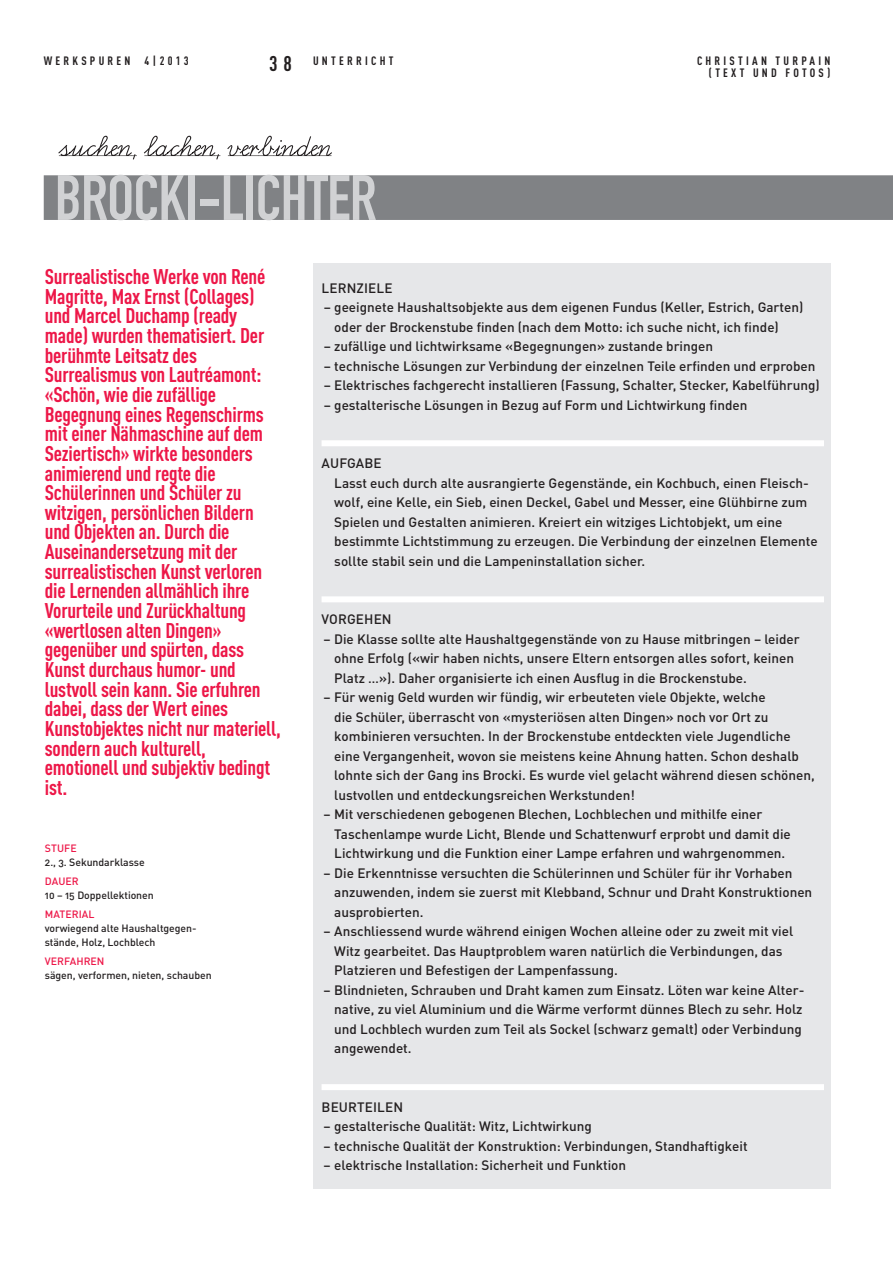
<style>
.page{position:relative;width:893px;height:1266px;background:#fff}
.page>*{position:absolute;margin:0;border:0;box-sizing:border-box;transform-origin:0 0}
.t1{font:63px "DIN Engschrift Alternate";letter-spacing:-.01em;color:#d1d2d4}
.t2{font:700 21px/19.6px "DIN Cond";letter-spacing:-.01em;color:#ed1748}
.t3{font:500 13.5px/19.5px "DIN Pro";color:#231f20}
.t4{font:700 12px/12px "DIN Cond";letter-spacing:.27em;color:#231f20;text-align:right}
.t5{font:500 10.5px/14.2px "DIN Pro";letter-spacing:-.005em;color:#231f20}
.t6{font:500 10.5px "DIN Pro";color:#ed1748}
.s1{font-size:21px}
.s2{color:#ed1748}
</style>
<div class="page">
<div style="left:313px;top:263px;width:517px;height:925px;background:#e6e7e9"></div>
<div style="left:322px;top:440px;width:502px;height:6px;background:#fff"></div>
<div style="left:322px;top:596px;width:502px;height:6px;background:#fff"></div>
<div style="left:322px;top:1084px;width:502px;height:6px;background:#fff"></div>
<div style="left:44px;top:175px;width:849px;height:45px;background:#808285"></div>
<svg style="left:58px;top:136px;width:274px;height:24px"></svg>
<p class="t4" style="left:44px;top:54px;width:147px">WERKSPUREN 4|2013</p>
<p class="t4" style="left:269px;top:54px;width:62px"><span class="s1">38</span> Unterri</p>
<p class="t4" style="left:371px;top:54px;width:22px">cht</p>
<p class="t4" style="left:697px;top:54px;width:26px">Christian</p>
<p class="t4" style="left:709px;top:54px;width:87px">T urpain<br>(Text un d fotos</p>
<p class="t4" style="left:827px;top:66px;width:5px">)</p>
<p class="t1" style="left:55px;top:161px;width:323px">BROCKI-LICHTER</p>
<p class="t2" style="left:45px;top:266px;width:238px">Surrealistische Werke von René<br>Magritte, Max Ernst (Collages) und Marcel Duchamp (ready made) wurden thematisiert. Der berühmte Leitsatz des<br>Surrealismus von Lautréamont: «Schön, wie die zufällige<br>Begegnung eines Regenschirms mit einer Nähmaschine auf dem<br>Seziertisch» wirkte besonders animierend und regte die<br>Schülerinnen und Schüler zu witzigen, persönlichen Bildern und Objekten an. Durch die<br>Auseinandersetzung mit der surrealistischen Kunst verloren die Lernenden allmählich ihre<br>Vorurteile und Zurückhaltung «wertlosen alten Dingen» gegenüber und spürten, dass<br>Kunst durchaus humor- und lustvoll sein kann. Sie erfuhren dabei, dass der Wert eines<br>Kunstobjektes nicht nur materiell, sondern auch kulturell, emotionell und subjektiv bedingt ist.</p>
<p class="t5" style="left:45px;top:840px;width:101px"><span class="s2">Stufe<br></span>2., 3. Sekundarklasse</p>
<p class="t5" style="left:45px;top:873px;width:110px"><span class="s2">Dauer<br></span>10 – 15 Doppellektionen</p>
<p class="t5" style="left:45px;top:906px;width:153px"><span class="s2">Material<br></span>vorwiegend alte Haushaltgegen&shy;stände, Holz, Lochblech</p>
<p class="t6" style="left:45px;top:953px;width:27px">verfah</p>
<p class="t5" style="left:45px;top:953px;width:168px;text-indent:39px"><span class="s2">ren<br></span>sägen, verformen, nieten, schauben</p>
<p class="t3" style="left:322px;top:277px;width:73px">Lernzi ele</p>
<p class="t3" style="left:324px;top:297px;width:481px">− geeignete Haushaltsobjekte aus dem eigenen Fundus (Keller, Estrich, Garten)</p>
<p class="t3" style="left:334px;top:316px;width:446px">oder der Brockenstube finden (nach dem Motto: ich suche nicht, ich finde)</p>
<p class="t3" style="left:324px;top:336px;width:391px">− zufällige und lichtwirksame «Begegnungen» zustande bringen</p>
<p class="t3" style="left:324px;top:355px;width:493px">− technische Lösungen zur Verbindung der einzelnen Teile erfinden und erproben</p>
<p class="t3" style="left:324px;top:375px;width:498px">− Elektrisches fachgerecht installieren (Fassung, Schalter, Stecker, Kabelführung)</p>
<p class="t3" style="left:324px;top:394px;width:425px">− gestalterische Lösungen in Bezug auf Form und Lichtwirkung finden</p>
<p class="t3" style="left:322px;top:453px;width:27px">Aufgab</p>
<p class="t3" style="left:334px;top:453px;width:485px;text-indent:39px">e<br>Lasst euch durch alte ausrangierte Gegenstände, ein Kochbuch, einen Fleisch&shy;wolf, eine Kelle, ein Sieb, einen Deckel, Gabel und Messer, eine Glühbirne zum Spielen und Gestalten animieren. Kreiert ein witziges Lichtobjekt, um eine bestimmte Lichtstimmung zu erzeugen. Die Verbindung der einzelnen Elemente sollte stabil sein und die Lampeninstallation sicher.</p>
<p class="t3" style="left:322px;top:609px;width:72px">Vorgeh en</p>
<p class="t3" style="left:324px;top:628px;width:478px">– Die Klasse sollte alte Haushaltgegenstände von zu Hause mitbringen – leider</p>
<p class="t3" style="left:334px;top:648px;width:461px">ohne Erfolg («wir haben nichts, unsere Eltern entsorgen alles sofort, keinen</p>
<p class="t3" style="left:334px;top:667px;width:414px">Platz …»). Daher organisierte ich einen Ausflug in die Brockenstube.</p>
<p class="t3" style="left:324px;top:687px;width:443px">− Für wenig Geld wurden wir fündig, wir erbeuteten viele Objekte, welche</p>
<p class="t3" style="left:334px;top:706px;width:436px">die Schüler, überrascht von «mysteriösen alten Dingen» noch vor Ort zu</p>
<p class="t3" style="left:334px;top:726px;width:458px">kombinieren versuchten. In der Brockenstube entdeckten viele Jugendliche</p>
<p class="t3" style="left:334px;top:745px;width:466px">eine Vergangenheit, wovon sie meistens keine Ahnung hatten. Schon deshalb</p>
<p class="t3" style="left:334px;top:765px;width:482px">lohnte sich der Gang ins Brocki. Es wurde viel gelacht während diesen schönen,</p>
<p class="t3" style="left:334px;top:784px;width:302px">lustvollen und entdeckungsreichen Werkstunden!</p>
<p class="t3" style="left:324px;top:804px;width:440px">− Mit verschiedenen gebogenen Blechen, Lochblechen und mithilfe einer</p>
<p class="t3" style="left:334px;top:823px;width:458px">Taschenlampe wurde Licht, Blende und Schattenwurf erprobt und damit die</p>
<p class="t3" style="left:334px;top:843px;width:453px">Lichtwirkung und die Funktion einer Lampe erfahren und wahrgenommen.</p>
<p class="t3" style="left:324px;top:862px;width:470px">− Die Erkenntnisse versuchten die Schülerinnen und Schüler für ihr Vorhaben</p>
<p class="t3" style="left:334px;top:882px;width:480px">anzuwenden, indem sie zuerst mit Klebband, Schnur und Draht Konstruktionen</p>
<p class="t3" style="left:334px;top:901px;width:91px">ausprobierten.</p>
<p class="t3" style="left:324px;top:921px;width:471px">− Anschliessend wurde während einigen Wochen alleine oder zu zweit mit viel</p>
<p class="t3" style="left:334px;top:940px;width:450px">Witz gearbeitet. Das Hauptproblem waren natürlich die Verbindungen, das</p>
<p class="t3" style="left:334px;top:960px;width:285px">Platzieren und Befestigen der Lampenfassung.</p>
<p class="t3" style="left:324px;top:979px;width:482px">− Blindnieten, Schrauben und Draht kamen zum Einsatz. Löten war keine Alter-</p>
<p class="t3" style="left:334px;top:999px;width:470px">native, zu viel Aluminium und die Wärme verformt dünnes Blech zu sehr. Holz</p>
<p class="t3" style="left:334px;top:1018px;width:469px">und Lochblech wurden zum Teil als Sockel (schwarz gemalt) oder Verbindung</p>
<p class="t3" style="left:334px;top:1038px;width:79px">angewendet.</p>
<p class="t3" style="left:322px;top:1096px;width:83px">Beurteilen</p>
<p class="t3" style="left:324px;top:1116px;width:426px">– gestalterische Qualität: Witz, Lichtwirkung<br>− technische Qualität der Konstruktion: Verbindungen, Standhaftigkeit − elektrische Installation: Sicherheit und Funktion</p>
</div>
